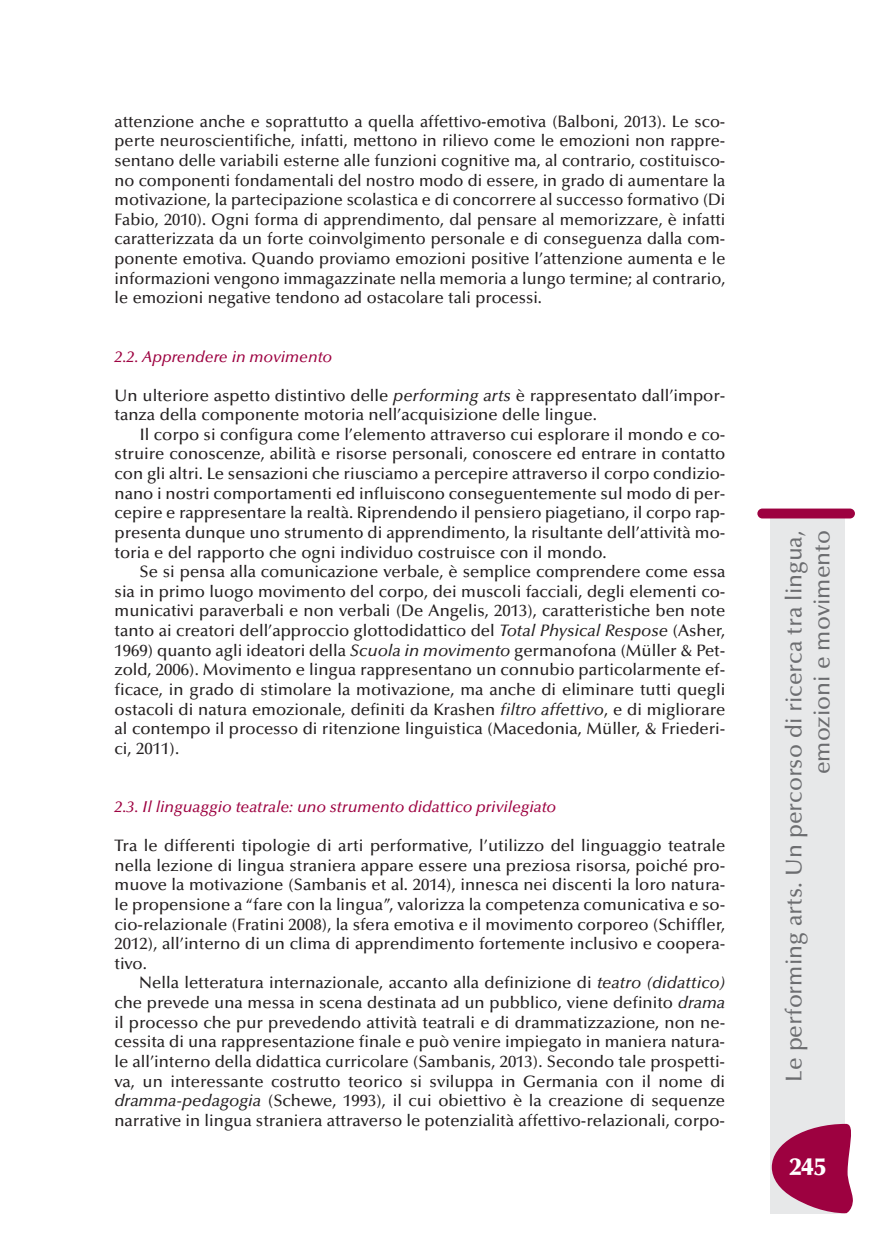
<style>
.page{position:relative;width:869px;height:1241px;background:#fff}
.page>*{position:absolute;margin:0;border:0;box-sizing:border-box;transform-origin:0 0}
.t1{font:900 24.5px "Optima";color:#fff}
.t2{font:500 22.75px/28px "Optima";color:#6c6d70;text-align:right}
.t3{font:500 16.62px/19.6px "Optima";color:#231f20;text-align:justify}
.t4{font:italic 500 15.75px "Optima";color:#9d0140}
.s1{font-style:italic}
</style>
<div class="page">
<div style="left:770px;top:516px;width:74px;height:697px;background:#e7e8e9"></div>
<div style="left:757px;top:508px;width:97px;height:10px;background:#9d0140;border-radius:5px"></div>
<svg style="left:771px;top:1123px;width:82px;height:89px"></svg>
<p class="t3" style="left:115px;top:113px;width:612px">attenzione anche e soprattutto a quella affettivo-emotiva (Balboni, 2013). Le sco&shy;perte neuroscientifiche, infatti, mettono in rilievo come le emozioni non rappre&shy;sentano delle variabili esterne alle funzioni cognitive ma, al contrario, costituisco&shy;no componenti fondamentali del nostro modo di essere, in grado di aumentare la motivazione, la partecipazione scolastica e di concorrere al successo formativo (Di Fabio, 2010). Ogni forma di apprendimento, dal pensare al memorizzare, è infatti caratterizzata da un forte coinvolgimento personale e di conseguenza dalla com&shy;ponente emotiva. Quando proviamo emozioni positive l’attenzione aumenta e le informazioni vengono immagazzinate nella memoria a lungo termine; al contrario, le emozioni negative tendono ad ostacolare tali processi.</p>
<p class="t4" style="left:115px;top:350px;width:219px">2.2. Apprendere in movimento</p>
<p class="t3" style="left:115px;top:387px;width:612px">Un ulteriore aspetto distintivo delle <span class="s1">performing arts</span> è rappresentato dall’impor&shy;tanza della componente motoria nell’acquisizione delle lingue.</p>
<p class="t3" style="left:115px;top:426px;width:612px;text-indent:25px">Il corpo si configura come l’elemento attraverso cui esplorare il mondo e co&shy;struire conoscenze, abilità e risorse personali, conoscere ed entrare in contatto con gli altri. Le sensazioni che riusciamo a percepire attraverso il corpo condizio&shy;nano i nostri comportamenti ed influiscono conseguentemente sul modo di per&shy;cepire e rappresentare la realtà. Riprendendo il pensiero piagetiano, il corpo rap&shy;presenta dunque uno strumento di apprendimento, la risultante dell’attività mo&shy;toria e del rapporto che ogni individuo costruisce con il mondo.</p>
<p class="t3" style="left:115px;top:563px;width:612px;text-indent:25px">Se si pensa alla comunicazione verbale, è semplice comprendere come essa sia in primo luogo movimento del corpo, dei muscoli facciali, degli elementi co&shy;municativi paraverbali e non verbali (De Angelis, 2013), caratteristiche ben note tanto ai creatori dell’approccio glottodidattico del <span class="s1">Total Physical Respose</span> (Asher, 1969) quanto agli ideatori della <span class="s1">Scuola in movimento</span> germanofona (Müller &amp; Pet&shy;zold, 2006). Movimento e lingua rappresentano un connubio particolarmente ef&shy;ficace, in grado di stimolare la motivazione, ma anche di eliminare tutti quegli ostacoli di natura emozionale, definiti da Krashen <span class="s1">filtro affettivo</span>, e di migliorare al contempo il processo di ritenzione linguistica (Macedonia, Müller, &amp; Friederi&shy;ci, 2011).</p>
<p class="t4" style="left:115px;top:800px;width:443px">2.3. Il linguaggio teatrale: uno strumento didattico privilegiato</p>
<p class="t3" style="left:114px;top:837px;width:612px">Tra le differenti tipologie di arti performative, l’utilizzo del linguaggio teatrale nella lezione di lingua straniera appare essere una preziosa risorsa, poiché pro&shy;muove la motivazione (Sambanis et al. 2014), innesca nei discenti la loro natura&shy;le propensione a “fare con la lingua”, valorizza la competenza comunicativa e so&shy;cio-relazionale (Fratini 2008), la sfera emotiva e il movimento corporeo (Schiffler, 2012), all’interno di un clima di apprendimento fortemente inclusivo e coopera&shy;tivo.</p>
<p class="t3" style="left:114px;top:974px;width:612px;text-indent:25px">Nella letteratura internazionale, accanto alla definizione di <span class="s1">teatro (didattico) </span>che prevede una messa in scena destinata ad un pubblico, viene definito <span class="s1">drama </span>il processo che pur prevedendo attività teatrali e di drammatizzazione, non ne&shy;cessita di una rappresentazione finale e può venire impiegato in maniera natura&shy;le all’interno della didattica curricolare (Sambanis, 2013). Secondo tale prospetti&shy;va, un interessante costrutto teorico si sviluppa in Germania con il nome di <span class="s1">dramma-pedagogia</span> (Schewe, 1993), il cui obiettivo è la creazione di sequenze narrative in lingua straniera attraverso le potenzialità affettivo-relazionali, corpo-</p>
<h2 class="t2" style="left:781px;top:1081px;width:552px;rotate:-90deg">Le performing arts. Un percorso di ricerca tra lingua, emozioni e movimento</h2>
<h1 class="t1" style="left:789px;top:1156px;width:38px">245</h1>
</div>
